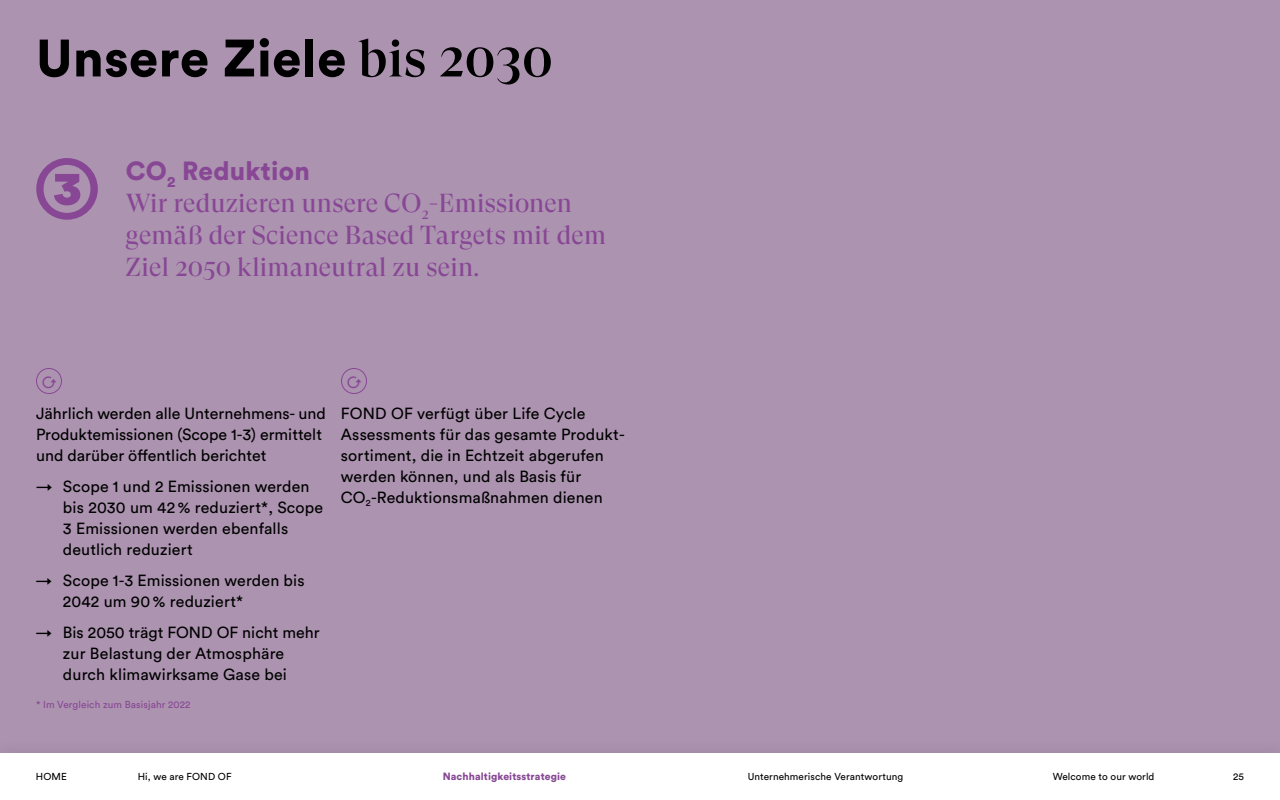
<style>
.page{position:relative;width:1280px;height:800px;background:#ac93b0}
.page>*{position:absolute;margin:0;border:0;box-sizing:border-box;transform-origin:0 0}
.t1{font:900 83.2px "Circular Pro";color:#874794}
.t2{font:900 52px "Circular Pro";letter-spacing:.01em;color:#000}
.t3{font:26px/32px "GT Super Display";letter-spacing:.01em;color:#874794}
.t4{font:900 26px "Circular Pro";letter-spacing:.01em;color:#874794}
.t5{font:16px/21px "Circular Pro";letter-spacing:.01em;color:#000}
.t6{font:900 10.4px "Circular Pro";letter-spacing:.01em;color:#874794}
.t7{font:10px "Circular Pro";letter-spacing:.01em;color:#000}
.t8{font:10px "Circular Pro";letter-spacing:.01em;color:#874794}
.s1{font-family:"GT Super Display";font-weight:500}
</style>
<div class="page">
<div style="left:0;top:753px;width:1280px;height:47px;background:#fff"></div>
<div style="left:36px;top:368px;width:26px;height:26px;border:1px solid #874794;border-radius:50%"></div>
<div style="left:341px;top:368px;width:26px;height:26px;border:1px solid #874794;border-radius:50%"></div>
<h2 class="t2" style="left:36px;top:22px;width:518px">Unsere Ziele <span class="s1">bis 2030</span></h2>
<h1 class="t1" style="left:33px;top:131px;width:70px">➂</h1>
<h3 class="t4" style="left:126px;top:153px;width:186px">CO<sub>2</sub> Reduktion</h3>
<h3 class="t3" style="left:126px;top:188px;width:482px">Wir reduzieren unsere CO<sub>2</sub>-Emissionen gemäß der Science Based Targets mit dem<br>Ziel 2050 klimaneutral zu sein.</h3>
<p class="t5" style="left:36px;top:402px;width:292px">Jährlich werden alle Unternehmens- und<br>Produktemissionen (Scope 1-3) ermittelt und darüber öffentlich berichtet</p>
<p class="t5" style="left:63px;top:475px;width:262px;text-indent:-27px">→ Scope 1 und 2 Emissionen werden bis 2030 um 42 % reduziert*, Scope<br>3 Emissionen werden ebenfalls deutlich reduziert</p>
<p class="t5" style="left:63px;top:569px;width:243px;text-indent:-27px">→ Scope 1-3 Emissionen werden bis<br>2042 um 90 % reduziert*</p>
<p class="t5" style="left:36px;top:621px;width:285px;text-align:center">→ Bis 2050 trägt FOND OF nicht mehr zur Belastung der Atmosphäre<br>durch klimawirksame Gase bei</p>
<p class="t8" style="left:36px;top:698px;width:156px">* Im Vergleich zum Basisjahr 2022</p>
<p class="t5" style="left:341px;top:402px;width:285px">FOND OF verfügt über Life Cycle Assessments für das gesamte Produkt&shy;sortiment, die in Echtzeit abgerufen werden können, und als Basis für CO<sub>2</sub>-Reduktionsmaßnahmen dienen</p>
<p class="t7" style="left:36px;top:770px;width:32px">HOME</p>
<p class="t7" style="left:138px;top:770px;width:95px">Hi, we are FOND OF</p>
<p class="t6" style="left:443px;top:769px;width:125px">Nachhaltigkeitsstrategie</p>
<p class="t7" style="left:748px;top:770px;width:157px">Unternehmerische Verantwortung</p>
<p class="t7" style="left:1053px;top:770px;width:103px">Welcome to our world</p>
<p class="t7" style="left:1233px;top:770px;width:12px">25</p>
</div>
